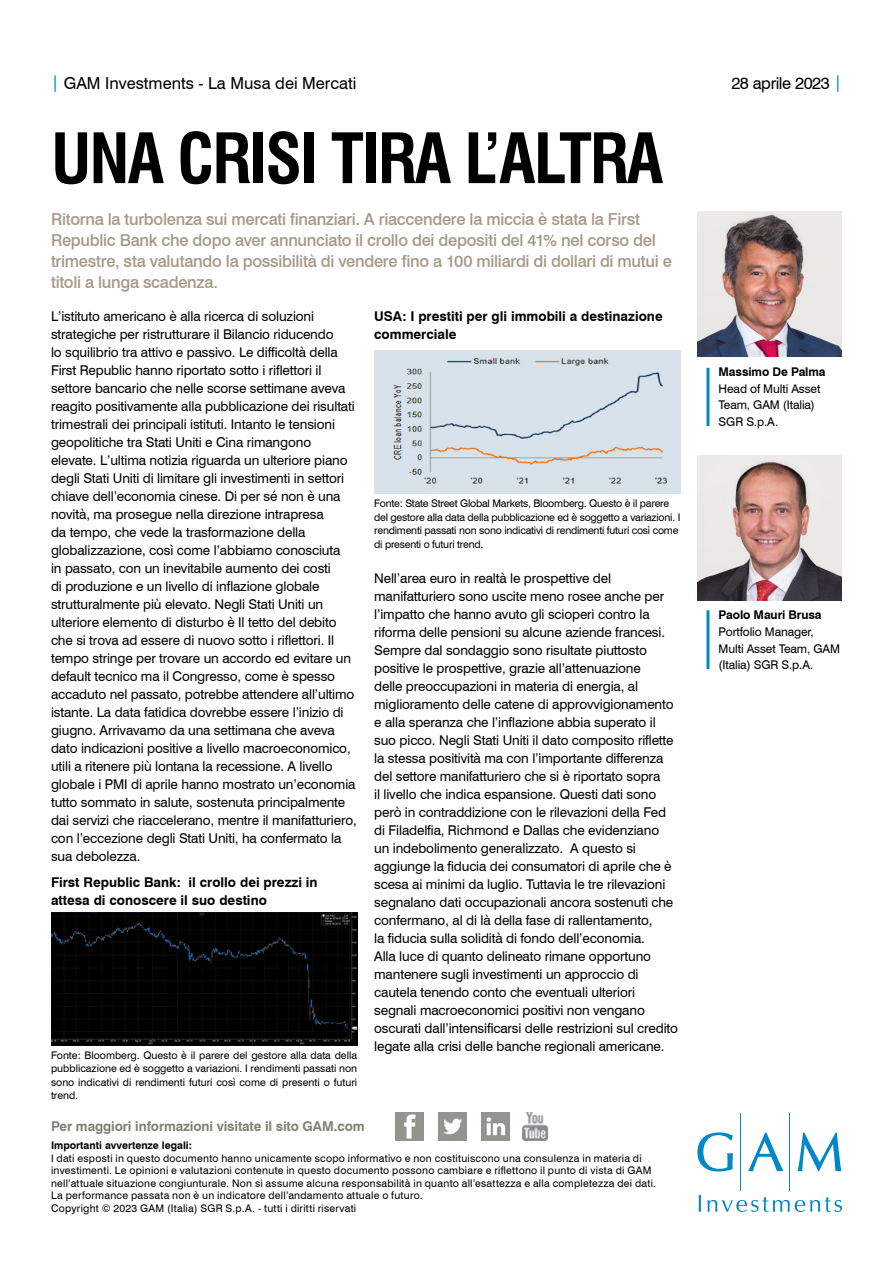
<style>
.page{position:relative;width:893px;height:1263px;background:#fff}
.page>*{position:absolute;margin:0;border:0;box-sizing:border-box;transform-origin:0 0}
.t1{font:700 condensed 67.5px "Swiss 721 BT";letter-spacing:-.03em;color:#000}
.SUBTITLE{font:500 16.5px/21px "Swiss 721 BT";letter-spacing:-.015em;color:#a69887}
.t2{font:16.5px "Swiss 721 BT";color:#000}
.t3{font:16.5px "Swiss 721 BT";letter-spacing:-.025em;color:#000}
.BODY_text{font:13.5px/18px "Swiss 721 BT";letter-spacing:-.01em;color:#000}
.SUBTITLE-2{font:700 13.5px/18px "Swiss 721 BT";color:#000}
.t4{font:700 13.5px "Swiss 721 BT";letter-spacing:-.01em;color:#81807a}
.t5{font:12px/16.5px "Swiss 721 BT";letter-spacing:-.01em;color:#000}
.t6{font:700 12px "Swiss 721 BT";letter-spacing:-.01em;color:#000}
.DISCLAIMER{font:10.5px/12.6px "Swiss 721 BT";letter-spacing:.02em;color:#000;text-align:justify}
.DISCLAIMER-2{font:10.5px/13.5px "Swiss 721 BT";letter-spacing:-.02em;color:#000}
.s1{color:#0087c7}
.s2{font-weight:700}
</style>
<div class="page">
<img style="left:51px;top:913px;width:306px;height:132px">
<img style="left:697px;top:212px;width:145px;height:145px">
<img style="left:374px;top:350px;width:306px;height:144px">
<hr style="left:740px;top:1114px;width:1px;height:77px;background:#0087c7">
<hr style="left:789px;top:1114px;width:1px;height:77px;background:#0087c7">
<svg style="left:697px;top:1132px;width:36px;height:39px"></svg>
<svg style="left:748px;top:1133px;width:35px;height:38px"></svg>
<svg style="left:798px;top:1133px;width:43px;height:38px"></svg>
<svg style="left:699px;top:1195px;width:2px;height:17px"></svg>
<svg style="left:707px;top:1197px;width:135px;height:15px"></svg>
<img style="left:438px;top:1112px;width:29px;height:28px">
<img style="left:395px;top:1112px;width:29px;height:28px">
<img style="left:481px;top:1112px;width:28px;height:28px">
<img style="left:522px;top:1112px;width:26px;height:28px">
<img style="left:697px;top:455px;width:145px;height:145px">
<hr style="left:706px;top:368px;width:3px;height:58px;background:#0087c7">
<hr style="left:706px;top:610px;width:3px;height:59px;background:#0087c7">
<p class="t2" style="left:51px;top:73px;width:307px"><span class="s1">|</span> GAM Investments - La Musa dei Mercati</p>
<p class="t1" style="left:51px;top:118px;width:614px">UNA CRISI TIRA L’ALTRA</p>
<p class="SUBTITLE" style="left:51px;top:209px;width:622px">Ritorna la turbolenza sui mercati finanziari. A riaccendere la miccia è stata la First Republic Bank che dopo aver annunciato il crollo dei depositi del 41% nel corso del trimestre, sta valutando la possibilità di vendere fino a 100 miliardi di dollari di mutui e titoli a lunga scadenza.</p>
<p class="BODY_text" style="left:51px;top:307px;width:307px">L’istituto americano è alla ricerca di soluzioni strategiche per ristrutturare il Bilancio riducendo<br>lo squilibrio tra attivo e passivo. Le difficoltà della First Republic hanno riportato sotto i riflettori il settore bancario che nelle scorse settimane aveva reagito positivamente alla pubblicazione dei risultati trimestrali dei principali istituti. Intanto le tensioni geopolitiche tra Stati Uniti e Cina rimangono elevate. L’ultima notizia riguarda un ulteriore piano degli Stati Uniti di limitare gli investimenti in settori chiave dell’economia cinese. Di per sé non è una novità, ma prosegue nella direzione intrapresa<br>da tempo, che vede la trasformazione della globalizzazione, così come l’abbiamo conosciuta<br>in passato, con un inevitabile aumento dei costi<br>di produzione e un livello di inflazione globale strutturalmente più elevato. Negli Stati Uniti un ulteriore elemento di disturbo è Il tetto del debito che si trova ad essere di nuovo sotto i riflettori. Il tempo stringe per trovare un accordo ed evitare un default tecnico ma il Congresso, come è spesso accaduto nel passato, potrebbe attendere all’ultimo istante. La data fatidica dovrebbe essere l’inizio di giugno. Arrivavamo da una settimana che aveva dato indicazioni positive a livello macroeconomico, utili a ritenere più lontana la recessione. A livello globale i PMI di aprile hanno mostrato un’economia tutto sommato in salute, sostenuta principalmente dai servizi che riaccelerano, mentre il manifatturiero, con l’eccezione degli Stati Uniti, ha confermato la sua debolezza.</p>
<p class="SUBTITLE-2" style="left:51px;top:873px;width:268px">First Republic Bank: il crollo dei prezzi in attesa di conoscere il suo destino</p>
<p class="DISCLAIMER" style="left:51px;top:1048px;width:308px;line-height:13.5px">Fonte: Bloomberg. Questo è il parere del gestore alla data della pubblicazione ed è soggetto a variazioni. I rendimenti passati non sono indicativi di rendimenti futuri così come di presenti o futuri trend.</p>
<p class="SUBTITLE-2" style="left:374px;top:307px;width:290px">USA: I prestiti per gli immobili a destinazione commerciale</p>
<p class="DISCLAIMER-2" style="left:374px;top:496px;width:308px">Fonte: State Street Global Markets, Bloomberg. Questo è il parere del gestore alla data della pubblicazione ed è soggetto a variazioni. I rendimenti passati non sono indicativi di rendimenti futuri così come di presenti o futuri trend.</p>
<p class="BODY_text" style="left:374px;top:569px;width:305px">Nell’area euro in realtà le prospettive del manifatturiero sono uscite meno rosee anche per l’impatto che hanno avuto gli scioperi contro la riforma delle pensioni su alcune aziende francesi.<br>Sempre dal sondaggio sono risultate piuttosto positive le prospettive, grazie all’attenuazione<br>delle preoccupazioni in materia di energia, al miglioramento delle catene di approvvigionamento e alla speranza che l’inflazione abbia superato il suo picco. Negli Stati Uniti il dato composito riflette la stessa positività ma con l’importante differenza del settore manifatturiero che si è riportato sopra<br>il livello che indica espansione. Questi dati sono però in contraddizione con le rilevazioni della Fed di Filadelfia, Richmond e Dallas che evidenziano<br>un indebolimento generalizzato. A questo si aggiunge la fiducia dei consumatori di aprile che è scesa ai minimi da luglio. Tuttavia le tre rilevazioni segnalano dati occupazionali ancora sostenuti che confermano, al di là della fase di rallentamento,<br>la fiducia sulla solidità di fondo dell’economia.<br>Alla luce di quanto delineato rimane opportuno mantenere sugli investimenti un approccio di cautela tenendo conto che eventuali ulteriori segnali macroeconomici positivi non vengano oscurati dall’intensificarsi delle restrizioni sul credito legate alla crisi delle banche regionali americane.</p>
<p class="t4" style="left:51px;top:1118px;width:315px">Per maggiori informazioni visitate il sito GAM.com</p>
<p class="DISCLAIMER" style="left:51px;top:1139px;width:607px;text-align:left"><span class="s2">Importanti avvertenze legali:<br></span>I dati esposti in questo documento hanno unicamente scopo informativo e non costituiscono una consulenza in materia di investimenti. Le opinioni e valutazioni contenute in questo documento possono cambiare e riflettono il punto di vista di GAM nell’attuale situazione congiunturale. Non si assume alcuna responsabilità in quanto all’esattezza e alla completezza dei dati.<br>La performance passata non è un indicatore dell’andamento attuale o futuro.<br>Copyright © 2023 GAM (Italia) SGR S.p.A. - tutti i diritti riservati</p>
<p class="t3" style="left:731px;top:73px;width:112px">28 aprile 2023 <span class="s1">|</span></p>
<p class="t6" style="left:719px;top:365px;width:108px">Massimo De Palma</p>
<p class="t5" style="left:719px;top:380px;width:103px">Head of Multi Asset<br>Team, GAM (Italia)<br>SGR S.p.A.</p>
<p class="t6" style="left:719px;top:608px;width:104px">Paolo Mauri Brusa</p>
<p class="t5" style="left:719px;top:623px;width:123px">Portfolio Manager,<br>Multi Asset Team, GAM (Italia) SGR S.p.A.</p>
</div>
